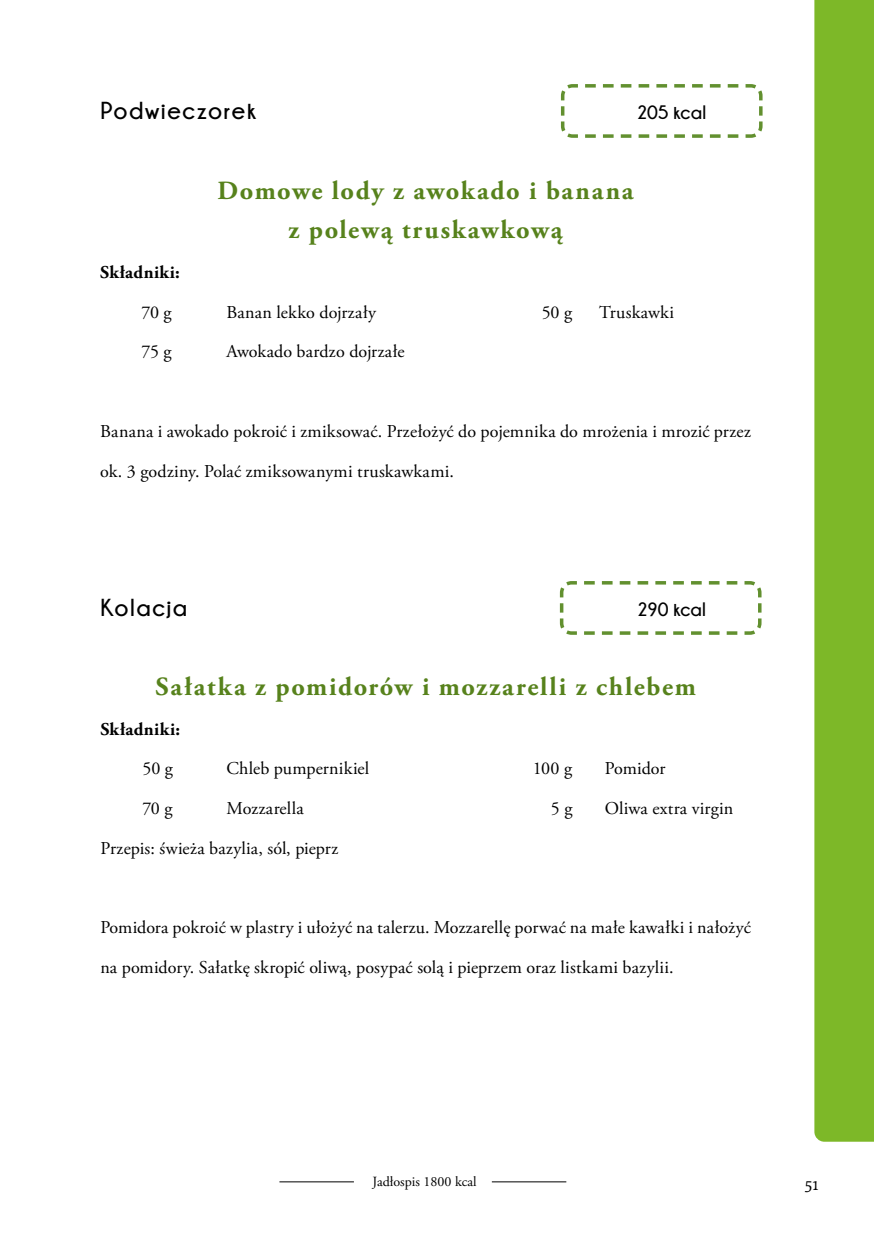
<style>
.page{position:relative;width:874px;height:1241px;background:#fff}
.page>*{position:absolute;margin:0;border:0;box-sizing:border-box;transform-origin:0 0}
.t1{font:700 26.25px/39.7px "Adobe Garamond Pro";letter-spacing:.06em;color:#57821c;text-align:center}
.t2{font:700 24.5px "Champagne&Limousines";letter-spacing:.065em;color:#000}
.t3{font:700 19.43px "Champagne&Limousines";letter-spacing:-.005em;color:#000}
.t4{font:18.03px "Adobe Garamond Pro";letter-spacing:.01em;color:#000}
.t5{font:700 18.03px "Adobe Garamond Pro";letter-spacing:.025em;color:#000}
.t6{font:18.03px "Adobe Garamond Pro";letter-spacing:-.01em;color:#000}
.t7{font:17.5px "Garibaldi";color:#000}
.t8{font:14px "Adobe Garamond Pro";color:#000}
</style>
<div class="page">
<div style="left:814px;top:0;width:59px;height:1141px;background:#7db828"></div>
<hr style="left:279px;top:1181px;width:75px;height:1px;background:#000">
<hr style="left:491px;top:1181px;width:75px;height:1px;background:#000">
<svg style="left:559px;top:581px;width:203px;height:54px"></svg>
<svg style="left:560px;top:84px;width:203px;height:54px"></svg>
<h2 class="t2" style="left:100px;top:97px;width:157px">Podwieczorek</h2>
<p class="t3" style="left:636px;top:102px;width:71px">205 kcal</p>
<h1 class="t1" style="left:217px;top:171px;width:417px">Domowe lody z awokado i banana z polewą truskawkową</h1>
<p class="t5" style="left:100px;top:262px;width:81px">Składniki:</p>
<p class="t4" style="left:141px;top:301px;width:32px">70 g</p>
<p class="t4" style="left:226px;top:301px;width:151px">Banan lekko dojrzały</p>
<p class="t4" style="left:541px;top:301px;width:32px">50 g</p>
<p class="t4" style="left:599px;top:301px;width:76px">Truskawki</p>
<p class="t4" style="left:141px;top:341px;width:32px">75 g</p>
<p class="t4" style="left:226px;top:341px;width:180px">Awokado bardzo dojrzałe</p>
<p class="t4" style="left:100px;top:420px;width:651px">Banana i awokado pokroić i zmiksować. Przełożyć do pojemnika do mrożenia i mrozić przez</p>
<p class="t4" style="left:100px;top:460px;width:355px">ok. 3 godziny. Polać zmiksowanymi truskawkami.</p>
<h2 class="t2" style="left:100px;top:593px;width:88px">Kolacja</h2>
<p class="t3" style="left:636px;top:598px;width:70px">290 kcal</p>
<h1 class="t1" style="left:155px;top:667px;width:541px">Sałatka z pomidorów i mozzarelli z chlebem</h1>
<p class="t5" style="left:100px;top:718px;width:81px">Składniki:</p>
<p class="t4" style="left:142px;top:757px;width:32px">50 g</p>
<p class="t4" style="left:226px;top:757px;width:144px">Chleb pumpernikiel</p>
<p class="t4" style="left:532px;top:757px;width:41px">100 g</p>
<p class="t6" style="left:604px;top:757px;width:62px">Pomidor</p>
<p class="t4" style="left:142px;top:797px;width:32px">70 g</p>
<p class="t4" style="left:226px;top:797px;width:79px">Mozzarella</p>
<p class="t4" style="left:550px;top:797px;width:23px">5 g</p>
<p class="t4" style="left:604px;top:797px;width:130px">Oliwa extra virgin</p>
<p class="t4" style="left:100px;top:837px;width:239px">Przepis: świeża bazylia, sól, pieprz</p>
<p class="t4" style="left:100px;top:916px;width:651px">Pomidora pokroić w plastry i ułożyć na talerzu. Mozzarellę porwać na małe kawałki i nałożyć</p>
<p class="t4" style="left:100px;top:956px;width:574px">na pomidory. Sałatkę skropić oliwą, posypać solą i pieprzem oraz listkami bazylii.</p>
<p class="t8" style="left:372px;top:1173px;width:105px">Jadłospis 1800 kcal</p>
<p class="t7" style="left:804px;top:1174px;width:15px">51</p>
</div>
